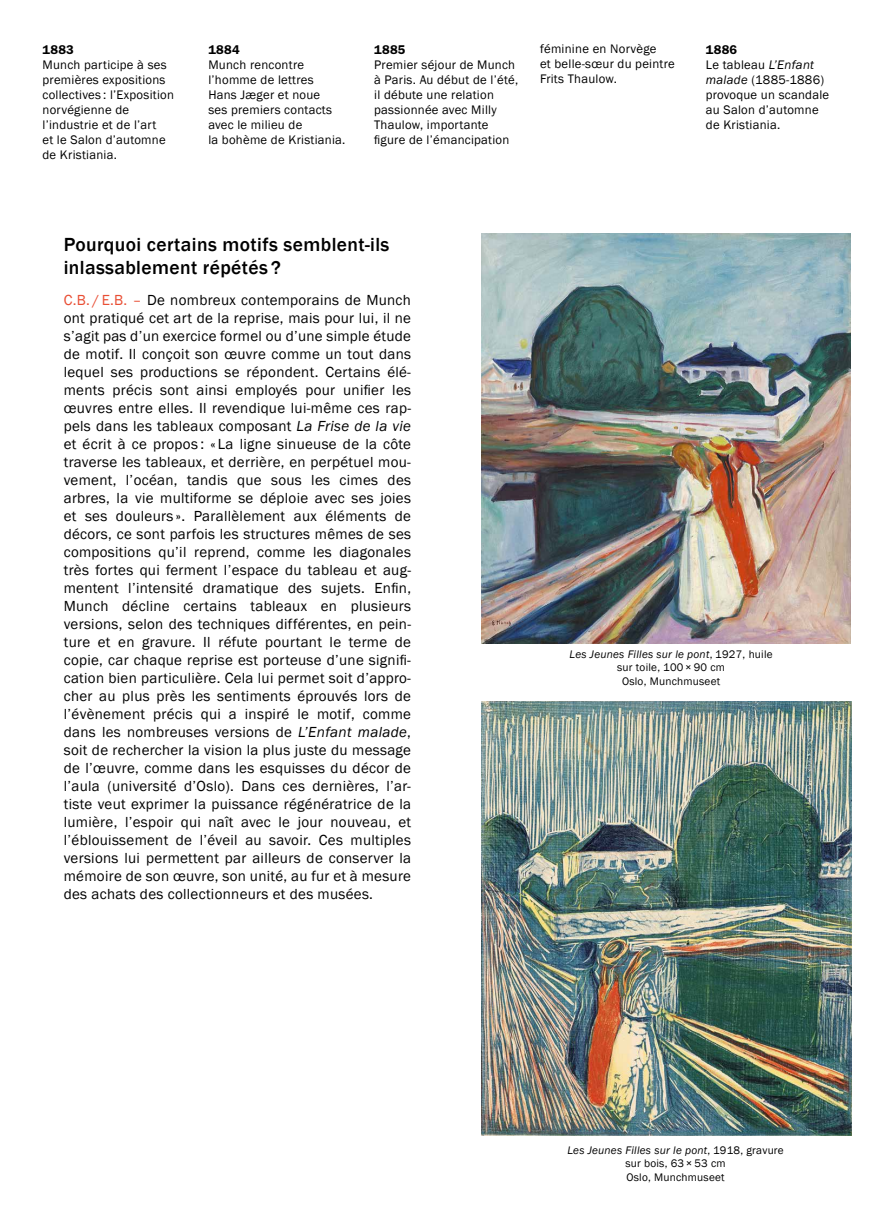
<style>
.page{position:relative;width:893px;height:1212px;background:#fff}
.page>*{position:absolute;margin:0;border:0;box-sizing:border-box;transform-origin:0 0}
.t1{font:500 19.5px/22.5px "Franklin Gothic";letter-spacing:.02em;color:#000}
.t2{font:15px/18px "Franklin Gothic";letter-spacing:.02em;color:#000;text-align:justify}
.t3{font:12.75px/15px "Franklin Gothic";letter-spacing:.02em;color:#000}
.t4{font:600 12.75px "Franklin Gothic";letter-spacing:.02em;color:#000}
.t5{font:11.25px/13.5px "Franklin Gothic";letter-spacing:.02em;color:#000;text-align:center}
.s1{font-weight:600}
.s2{font-style:italic}
.s3{color:#e94f35}
</style>
<div class="page">
<img style="left:482px;top:233px;width:368px;height:411px">
<img style="left:482px;top:701px;width:369px;height:434px">
<p class="t4" style="left:43px;top:42px;width:33px">1883</p>
<p class="t3" style="left:43px;top:58px;width:133px">Munch participe à ses premières expositions collectives : l’Exposition norvégienne de l’industrie et de l’art<br>et le Salon d’automne de Kristiania.</p>
<p class="t4" style="left:208px;top:42px;width:33px">1884</p>
<p class="t3" style="left:208px;top:58px;width:139px">Munch rencontre l’homme de lettres<br>Hans Jæger et noue<br>ses premiers contacts avec le milieu de<br>la bohème de Kristiania.</p>
<p class="t4" style="left:374px;top:42px;width:33px">1885</p>
<p class="t3" style="left:374px;top:58px;width:146px">Premier séjour de Munch à Paris. Au début de l’été, il débute une relation passionnée avec Milly<br>Thaulow, importante figure de l’émancipation</p>
<p class="t3" style="left:540px;top:42px;width:136px">féminine en Norvège<br>et belle-sœur du peintre<br>Frits Thaulow.</p>
<p class="t3" style="left:706px;top:43px;width:125px"><span class="s1">1886<br></span>Le tableau <span class="s2">L’Enfant malade</span> (1885-1886) provoque un scandale au Salon d’automne de Kristiania.</p>
<h1 class="t1" style="left:64px;top:234px;width:327px">Pourquoi certains motifs semblent-ils inlassablement répétés ?</h1>
<p class="t2" style="left:64px;top:292px;width:349px"><span class="s3">C.B. / E.B. –</span> De nombreux contemporains de Munch ont pratiqué cet art de la reprise, mais pour lui, il ne s’agit pas d’un exercice formel ou d’une simple étude de motif. Il conçoit son œuvre comme un tout dans lequel ses productions se répondent. Certains élé&shy;ments précis sont ainsi employés pour unifier les œuvres entre elles. Il revendique lui-même ces rap&shy;pels dans les tableaux composant <span class="s2">La Frise de la vie </span>et écrit à ce propos : « La ligne sinueuse de la côte traverse les tableaux, et derrière, en perpétuel mou&shy;vement, l’océan, tandis que sous les cimes des arbres, la vie multiforme se déploie avec ses joies et ses douleurs ». Parallèlement aux éléments de décors, ce sont parfois les structures mêmes de ses compositions qu’il reprend, comme les diagonales très fortes qui ferment l’espace du tableau et aug&shy;mentent l’intensité dramatique des sujets. Enfin, Munch décline certains tableaux en plusieurs versions, selon des techniques différentes, en pein&shy;ture et en gravure. Il réfute pourtant le terme de copie, car chaque reprise est porteuse d’une signifi&shy;cation bien particulière. Cela lui permet soit d’appro&shy;cher au plus près les sentiments éprouvés lors de l’évènement précis qui a inspiré le motif, comme dans les nombreuses versions de <span class="s2">L’Enfant malade</span>, soit de rechercher la vision la plus juste du message de l’œuvre, comme dans les esquisses du décor de l’aula (université d’Oslo). Dans ces dernières, l’ar&shy;tiste veut exprimer la puissance régénératrice de la lumière, l’espoir qui naît avec le jour nouveau, et l’éblouissement de l’éveil au savoir. Ces multiples versions lui permettent par ailleurs de conserver la mémoire de son œuvre, son unité, au fur et à mesure des achats des collectionneurs et des musées.</p>
<p class="t5" style="left:569px;top:647px;width:205px"><span class="s2">Les Jeunes Filles sur le pont</span>, 1927, huile sur toile, 100 × 90 cm<br>Oslo, Munchmuseet</p>
<p class="t5" style="left:567px;top:1143px;width:218px"><span class="s2">Les Jeunes Filles sur le pont</span>, 1918, gravure sur bois, 63 × 53 cm<br>Oslo, Munchmuseet</p>
</div>
